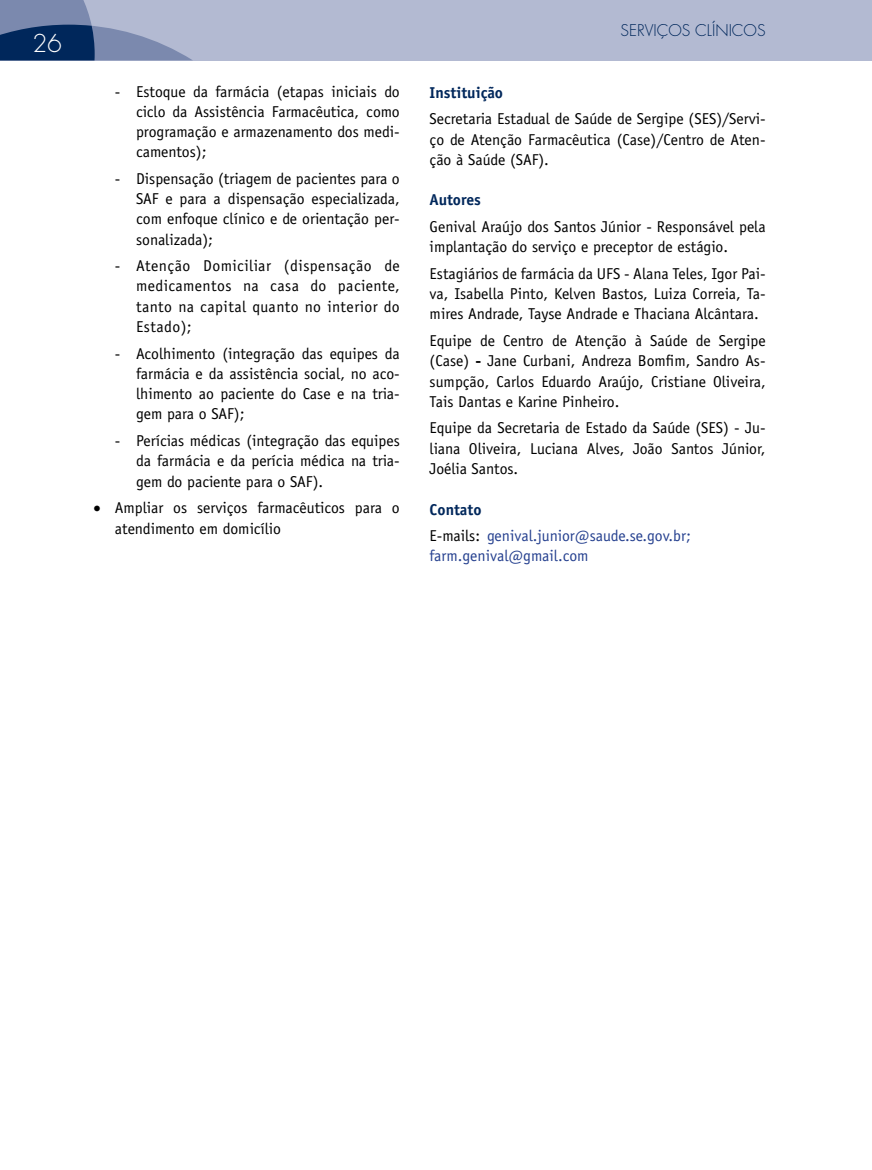
<style>
.page{position:relative;width:872px;height:1170px;background:#fff}
.page>*{position:absolute;margin:0;border:0;box-sizing:border-box;transform-origin:0 0}
.t1{font:300 24px "Futura";color:#fff}
.t2{font:15.75px/20.2px "Officina Sans";color:#000;text-align:justify}
.t3{font:15.75px/26.7px "Officina Sans";color:#25408f}
.t4{font:700 15.75px "Officina Sans";color:#00275b}
.t5{font:300 15.75px "Futura";color:#00275b}
.s1{font-weight:700}
.s2{font-weight:700;color:#00275b}
.s3{color:#000}
</style>
<div class="page">
<div style="left:0;top:0;width:872px;height:60px;background:#b3bad2"></div>
<svg style="left:0;top:0;width:192px;height:60px"></svg>
<h1 class="t1" style="left:32px;top:28px;width:31px">26</h1>
<p class="t2" style="left:136px;top:82px;width:265px">Estoque da farmácia (etapas iniciais do ciclo da Assistência Farmacêutica, como programação e armazenamento dos medi‑ camentos);</p>
<p class="t2" style="left:136px;top:168px;width:265px">Dispensação (triagem de pacientes para o SAF e para a dispensação especializada, com enfoque clínico e de orientação per‑ sonalizada);</p>
<p class="t2" style="left:136px;top:256px;width:265px">Atenção Domiciliar (dispensação de medicamentos na casa do paciente, tanto na capital quanto no interior do Estado);</p>
<p class="t2" style="left:136px;top:343px;width:265px">Acolhimento (integração das equipes da farmácia e da assistência social, no aco‑ lhimento ao paciente do Case e na tria‑ gem para o SAF);</p>
<p class="t2" style="left:136px;top:430px;width:265px">Perícias médicas (integração das equipes da farmácia e da perícia médica na tria‑ gem do paciente para o SAF).</p>
<p class="t2" style="left:115px;top:498px;width:286px;text-indent:-21px">• Ampliar os serviços farmacêuticos para o atendimento em domicílio</p>
<p class="t5" style="left:620px;top:21px;width:19px">SERVIÇOS</p>
<p class="t5" style="left:695px;top:21px;width:10px">CLÍNICOS</p>
<p class="t4" style="left:429px;top:82px;width:75px">Instituição</p>
<p class="t2" style="left:429px;top:109px;width:337px">Secretaria Estadual de Saúde de Sergipe (SES)/Servi‑ ço de Atenção Farmacêutica (Case)/Centro de Aten‑ ção à Saúde (SAF).</p>
<p class="t4" style="left:429px;top:190px;width:53px">Autores</p>
<p class="t2" style="left:429px;top:216px;width:337px">Genival Araújo dos Santos Júnior - Responsável pela implantação do serviço e preceptor de estágio.</p>
<p class="t2" style="left:429px;top:263px;width:337px">Estagiários de farmácia da UFS - Alana Teles, Igor Pai‑ va, Isabella Pinto, Kelven Bastos, Luiza Correia, Ta‑ mires Andrade, Tayse Andrade e Thaciana Alcântara.</p>
<p class="t2" style="left:429px;top:330px;width:337px">Equipe de Centro de Atenção à Saúde de Sergipe (Case) <span class="s1">-</span> Jane Curbani, Andreza Bomfim, Sandro As‑ sumpção, Carlos Eduardo Araújo, Cristiane Oliveira, Tais Dantas e Karine Pinheiro.</p>
<p class="t2" style="left:429px;top:418px;width:337px">Equipe da Secretaria de Estado da Saúde (SES) - Ju‑ liana Oliveira, Luciana Alves, João Santos Júnior, Joélia Santos.</p>
<p class="t3" style="left:429px;top:496px;width:263px"><span class="s2">Contato<br></span><span class="s3">E-mails:</span> genival.junior@saude.se.gov.br;</p>
<p class="t3" style="left:429px;top:542px;width:160px">farm.genival@gmail.com</p>
</div>
